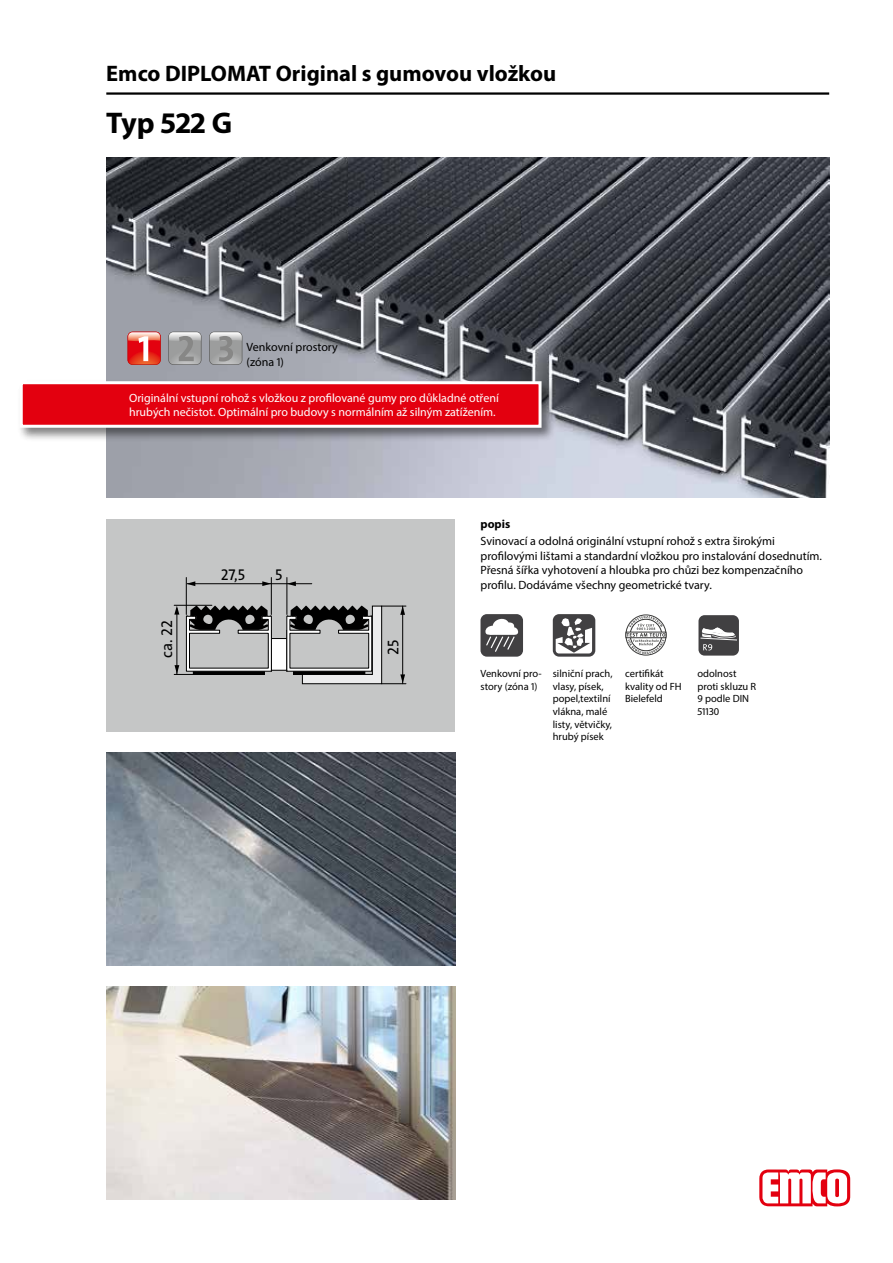
<style>
.page{position:relative;width:893px;height:1263px;background:#fff}
.page>*{position:absolute;margin:0;border:0;box-sizing:border-box;transform-origin:0 0}
.t1{font:700 30px "Myriad Pro";color:#000}
.t2{font:700 22.5px "Myriad Pro";color:#000}
.t3{font:15.6px "The Sans Os F";color:#000}
.t4{font:12px/14.4px "Myriad Pro";color:#000}
.t5{font:12px/14.4px "Myriad Pro";color:#fff}
.t6{font:700 12px "Myriad Pro";color:#000}
.t7{font:10.5px/12.6px "Myriad Pro";color:#000}
</style>
<div class="page">
<img style="left:106px;top:157px;width:723px;height:340px">
<hr style="left:106px;top:92px;width:723px;height:3px;background:#000">
<svg style="left:759px;top:1169px;width:91px;height:37px"></svg>
<div style="left:18px;top:379px;width:538px;height:63px;background:#000;opacity:.5"></div>
<div style="left:21px;top:383px;width:519px;height:43px;background:#e3000f"></div>
<div style="left:20px;top:381px;width:522px;height:47px;border:3px solid #fff"></div>
<svg style="left:168px;top:332px;width:33px;height:33px"></svg>
<svg style="left:209px;top:332px;width:33px;height:33px"></svg>
<svg style="left:128px;top:332px;width:33px;height:33px"></svg>
<div style="left:106px;top:519px;width:349px;height:212px;background:#c5c6c6"></div>
<div style="left:271px;top:638px;width:16px;height:32px;background:#fff"></div>
<div style="left:271px;top:638px;width:16px;height:33px;border:1px solid #000"></div>
<hr style="left:187px;top:583px;width:84px;height:1px;background:#000">
<svg style="left:262px;top:581px;width:9px;height:5px"></svg>
<svg style="left:187px;top:581px;width:8px;height:5px"></svg>
<svg style="left:287px;top:581px;width:9px;height:5px"></svg>
<hr style="left:186px;top:577px;width:1px;height:37px;background:#000">
<hr style="left:286px;top:577px;width:1px;height:37px;background:#000">
<hr style="left:271px;top:577px;width:1px;height:37px;background:#000">
<hr style="left:174px;top:605px;width:38px;height:1px;background:#000">
<svg style="left:174px;top:606px;width:98px;height:69px"></svg>
<hr style="left:271px;top:583px;width:41px;height:1px;background:#000">
<svg style="left:286px;top:605px;width:120px;height:79px"></svg>
<img style="left:106px;top:753px;width:349px;height:212px">
<img style="left:106px;top:986px;width:349px;height:213px">
<div style="left:480px;top:614px;width:43px;height:43px;background:#414042;border-radius:6px"></div>
<svg style="left:485px;top:618px;width:34px;height:34px"></svg>
<svg style="left:553px;top:614px;width:42px;height:43px"></svg>
<svg style="left:556px;top:618px;width:36px;height:35px"></svg>
<svg style="left:625px;top:614px;width:43px;height:43px"></svg>
<div style="left:626px;top:615px;width:40px;height:40px;border:1px solid #3b3b3a;border-radius:50%"></div>
<svg style="left:626px;top:616px;width:40px;height:38px"></svg>
<div style="left:698px;top:615px;width:41px;height:41px;background:#414042;border-radius:6px"></div>
<svg style="left:700px;top:627px;width:37px;height:23px"></svg>
<h2 class="t2" style="left:106px;top:59px;width:451px">Emco DIPLOMAT Original s gumovou vložkou</h2>
<h1 class="t1" style="left:106px;top:103px;width:127px">Typ 522 G</h1>
<p class="t4" style="left:247px;top:340px;width:93px">Venkovní prostory (zóna 1)</p>
<p class="t5" style="left:129px;top:390px;width:371px">Originální vstupní rohož s vložkou z profilované gumy pro důkladné otření hrubých nečistot. Optimální pro budovy s normálním až silným zatížením.</p>
<h3 class="t3" style="left:157px;top:658px;width:39px;rotate:-90deg">ca. 22</h3>
<h3 class="t3" style="left:221px;top:564px;width:26px">27,5</h3>
<h3 class="t3" style="left:275px;top:564px;width:9px">5</h3>
<h3 class="t3" style="left:383px;top:655px;width:17px;rotate:-90deg">25</h3>
<p class="t6" style="left:480px;top:516px;width:31px">popis</p>
<p class="t4" style="left:480px;top:534px;width:343px">Svinovací a odolná originální vstupní rohož s extra širokými profilovými lištami a standardní vložkou pro instalování dosednutím.<br>Přesná šířka vyhotovení a hloubka pro chůzi bez kompenzačního profilu. Dodáváme všechny geometrické tvary.</p>
<p class="t7" style="left:480px;top:667px;width:63px">Venkovní pro&shy;story (zóna 1)</p>
<p class="t7" style="left:553px;top:667px;width:61px">silniční prach, vlasy, písek, popel,textilní vlákna, malé listy, větvičky, hrubý písek</p>
<p class="t7" style="left:625px;top:667px;width:58px">certifikát kvality od FH<br>Bielefeld</p>
<p class="t7" style="left:697px;top:667px;width:60px">odolnost proti skluzu R<br>9 podle DIN<br>51130</p>
</div>
